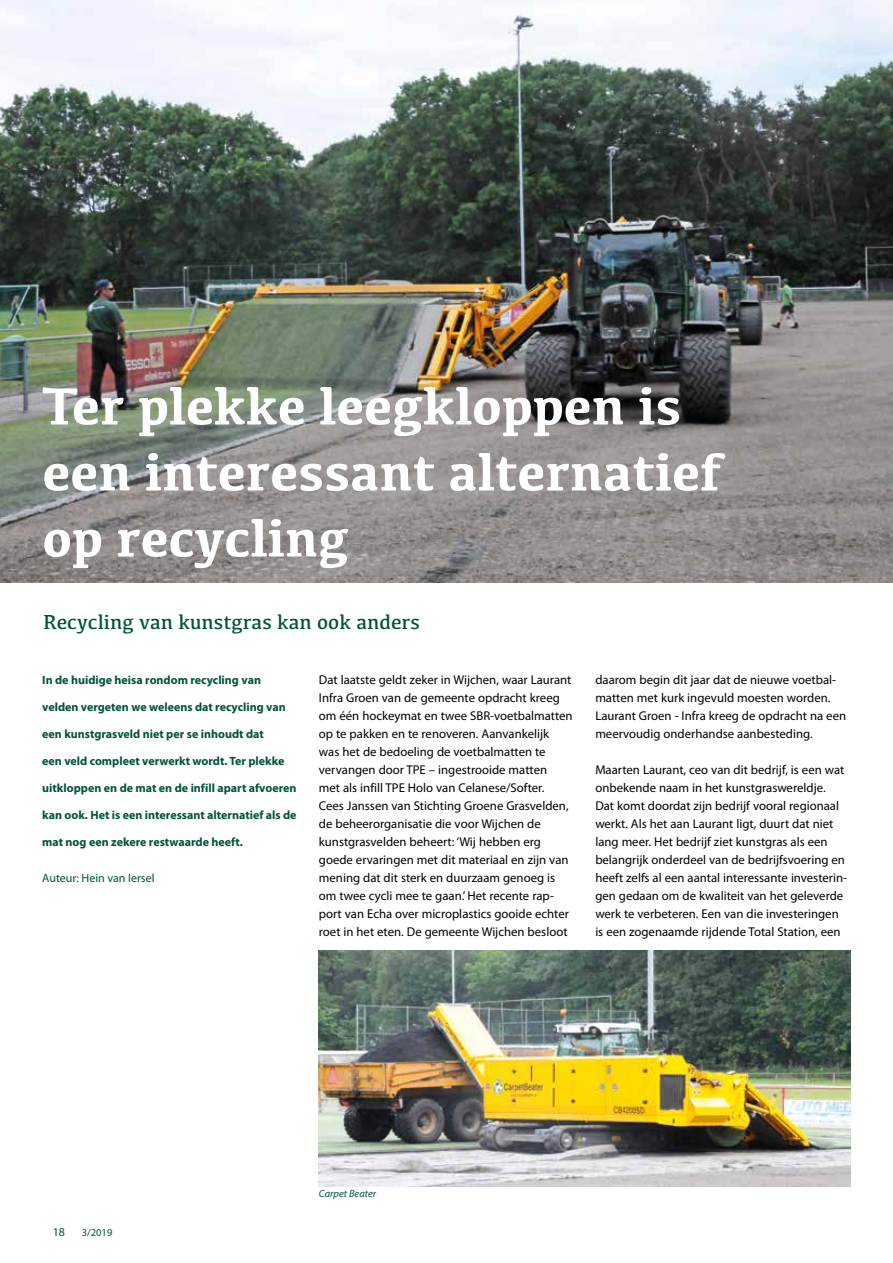
<style>
.page{position:relative;width:893px;height:1263px;background:#fff}
.page>*{position:absolute;margin:0;border:0;box-sizing:border-box;transform-origin:0 0}
.t1{font:700 54px/66px "Kefa";color:#fff}
.t2{font:21px "Kefa";color:#00533d}
.t3{font:12.75px/18px "Myriad Pro";color:#000}
.t4{font:700 12px "Myriad Pro";color:#00533d}
.t5{font:12px "Myriad Pro";color:#00533d}
.t6{font:italic 10.5px "Myriad Pro";color:#00533d}
.t7{font:10.5px "Myriad Pro";color:#00533d}
</style>
<div class="page">
<img style="left:0;top:0;width:893px;height:583px">
<img style="left:319px;top:951px;width:531px;height:235px">
<h1 class="t1" style="left:43px;top:370px;width:681px">Ter plekke leegkloppen is een interessant alternatief op recycling</h1>
<h2 class="t2" style="left:43px;top:609px;width:378px">Recycling van kunstgras kan ook anders</h2>
<p class="t4" style="left:42px;top:672px;width:220px">In de huidige heisa rondom recycling van</p>
<p class="t4" style="left:42px;top:699px;width:245px">velden vergeten we weleens dat recycling van</p>
<p class="t4" style="left:42px;top:726px;width:223px">een kunstgrasveld niet per se inhoudt dat</p>
<p class="t4" style="left:42px;top:753px;width:244px">een veld compleet verwerkt wordt. Ter plekke</p>
<p class="t4" style="left:42px;top:780px;width:256px">uitkloppen en de mat en de infill apart afvoeren</p>
<p class="t4" style="left:42px;top:807px;width:256px">kan ook. Het is een interessant alternatief als de</p>
<p class="t4" style="left:42px;top:834px;width:202px">mat nog een zekere restwaarde heeft.</p>
<p class="t5" style="left:42px;top:871px;width:114px">Auteur: Hein van Iersel</p>
<p class="t3" style="left:319px;top:671px;width:255px">Dat laatste geldt zeker in Wijchen, waar Laurant Infra Groen van de gemeente opdracht kreeg om één hockeymat en twee SBR-voetbalmatten op te pakken en te renoveren. Aanvankelijk was het de bedoeling de voetbalmatten te vervangen door TPE – ingestrooide matten<br>met als infill TPE Holo van Celanese/Softer.<br>Cees Janssen van Stichting Groene Grasvelden, de beheerorganisatie die voor Wijchen de kunstgrasvelden beheert: ‘Wij hebben erg goede ervaringen met dit materiaal en zijn van mening dat dit sterk en duurzaam genoeg is om twee cycli mee te gaan.’ Het recente rap&shy;port van Echa over microplastics gooide echter roet in het eten. De gemeente Wijchen besloot</p>
<p class="t3" style="left:595px;top:671px;width:252px">daarom begin dit jaar dat de nieuwe voetbal&shy;matten met kurk ingevuld moesten worden.<br>Laurant Groen - Infra kreeg de opdracht na een meervoudig onderhandse aanbesteding.</p>
<p class="t3" style="left:595px;top:761px;width:253px">Maarten Laurant, ceo van dit bedrijf, is een wat onbekende naam in het kunstgraswereldje.<br>Dat komt doordat zijn bedrijf vooral regionaal werkt. Als het aan Laurant ligt, duurt dat niet lang meer. Het bedrijf ziet kunstgras als een belangrijk onderdeel van de bedrijfsvoering en heeft zelfs al een aantal interessante investerin&shy;gen gedaan om de kwaliteit van het geleverde werk te verbeteren. Een van die investeringen is een zogenaamde rijdende Total Station, een</p>
<p class="t5" style="left:53px;top:1224px;width:14px">18</p>
<p class="t7" style="left:82px;top:1226px;width:32px">3/2019</p>
<p class="t6" style="left:319px;top:1187px;width:59px">Carpet Beater</p>
</div>
